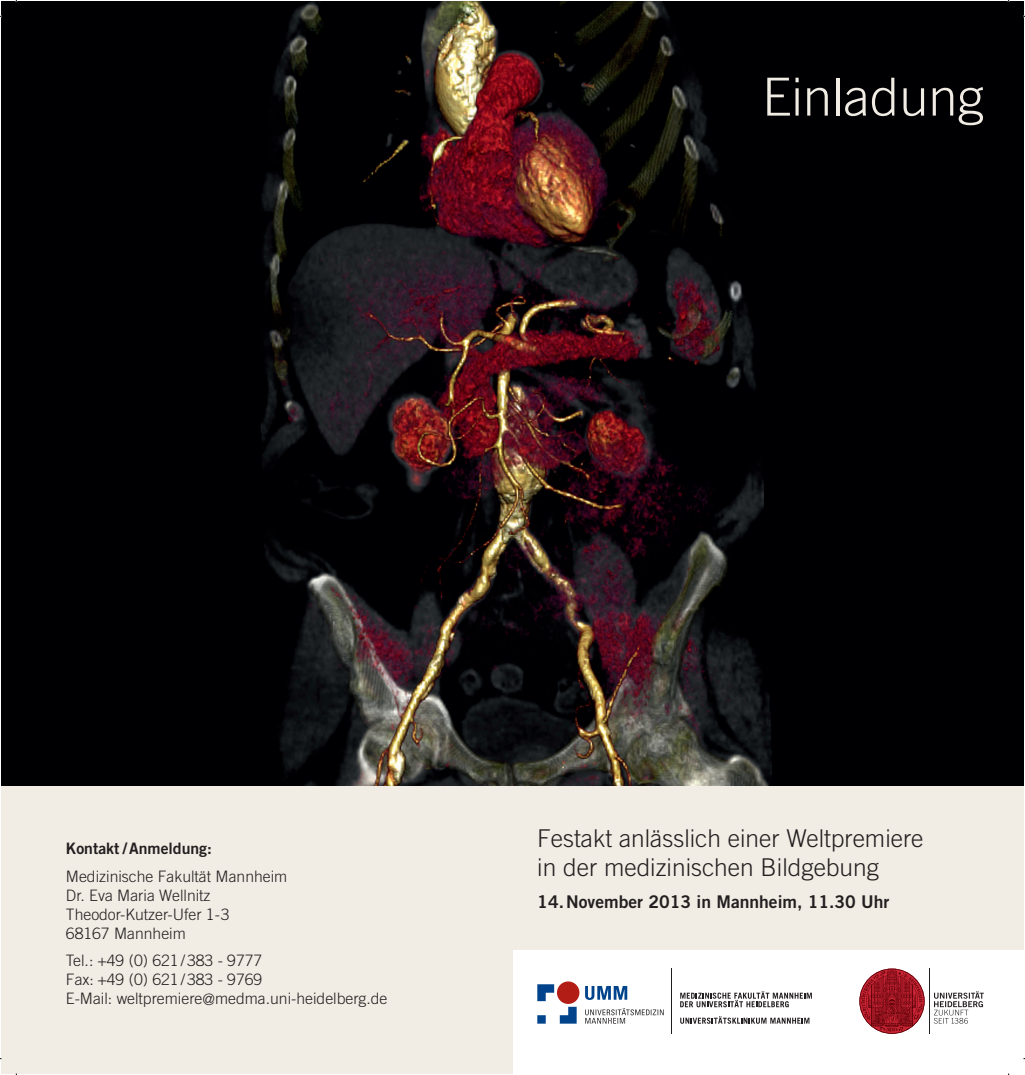
<style>
.page{position:relative;width:1025px;height:1075px;background:#fff}
.page>*{position:absolute;margin:0;border:0;box-sizing:border-box;transform-origin:0 0}
.t1{font:300 52.5px "Trade Gothic LT";color:#f1ece4}
.t2{font:300 24.5px/29.4px "Trade Gothic LT";color:#231f20}
.t3{font:17.5px "Trade Gothic LT Bold Two";color:#231f20}
.t4{font:300 15.75px/18.9px "Trade Gothic LT";color:#231f20}
.t5{font:15.75px "Trade Gothic LT Bold Two";color:#231f20}
</style>
<div class="page">
<div style="left:498px;top:775px;width:525px;height:174px;background:#f1ece4"></div>
<div style="left:1px;top:780px;width:511px;height:293px;background:#f1ece4"></div>
<img style="left:1px;top:1px;width:1022px;height:784px">
<svg style="left:557px;top:981px;width:22px;height:22px"></svg>
<svg style="left:585px;top:1008px;width:79px;height:15px"></svg>
<svg style="left:585px;top:986px;width:42px;height:13px"></svg>
<svg style="left:537px;top:984px;width:40px;height:39px"></svg>
<hr style="left:671px;top:968px;width:1px;height:65px;background:#231f20">
<hr style="left:929px;top:968px;width:1px;height:65px;background:#231f20">
<svg style="left:934px;top:991px;width:50px;height:32px"></svg>
<svg style="left:859px;top:968px;width:65px;height:65px"></svg>
<svg style="left:680px;top:991px;width:132px;height:16px"></svg>
<svg style="left:680px;top:1016px;width:129px;height:7px"></svg>
<h1 class="t1" style="left:762px;top:66px;width:223px">Einladung</h1>
<p class="t5" style="left:66px;top:838px;width:147px">Kontakt /Anmeldung:</p>
<p class="t4" style="left:66px;top:866px;width:223px">Medizinische Fakultät Mannheim<br>Dr. Eva Maria Wellnitz<br>Theodor-Kutzer-Ufer 1-3<br>68167 Mannheim</p>
<p class="t4" style="left:66px;top:950px;width:323px">Tel.: +49 (0) 621/383 - 9777<br>Fax: +49 (0) 621/383 - 9769<br>E-Mail: weltpremiere@medma.uni-heidelberg.de</p>
<h2 class="t2" style="left:537px;top:823px;width:388px">Festakt anlässlich einer Weltpremiere in der medizinischen Bildgebung</h2>
<p class="t3" style="left:537px;top:890px;width:354px">14.November 2013 in Mannheim, 11.30 Uhr</p>
</div>
